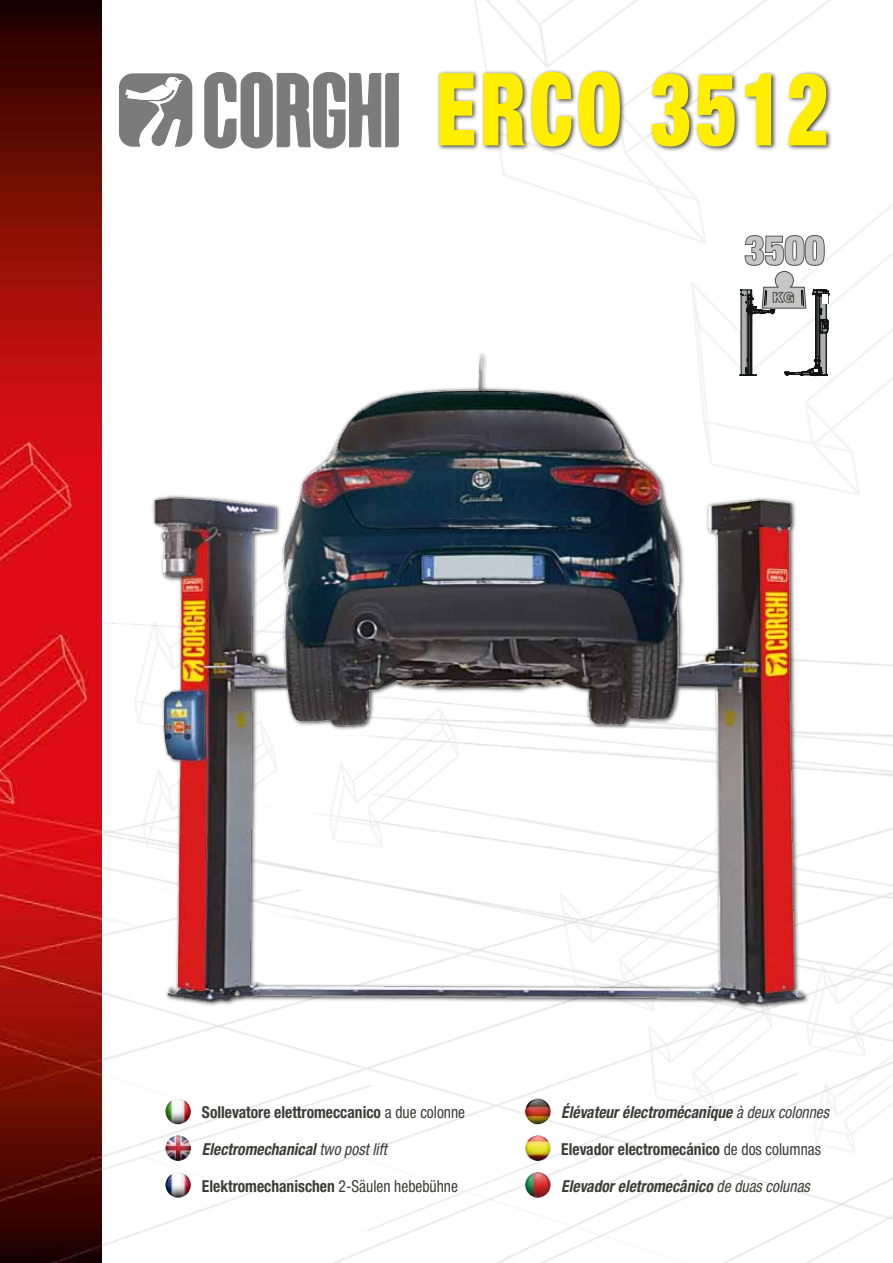
<style>
.page{position:relative;width:893px;height:1263px;background:#fff}
.page>*{position:absolute;margin:0;border:0;box-sizing:border-box;transform-origin:0 0}
.t1{font:900 condensed 100.95px "Helvetica Neue";letter-spacing:.045em;color:#fe0;scale:.8 1}
.t2{font:900 condensed 41.25px "Helvetica Neue LT Std";color:#c6c6c6;scale:.94 1}
.t3{font:700 condensed 16.5px "Helvetica Neue LT Std";color:#3c3c3b;scale:.94 1}
.t4{font:italic 700 condensed 16.5px "Helvetica Neue LT Std";color:#3c3c3b;scale:.94 1}
.s1{font-weight:400}
</style>
<div class="page">
<img style="left:0;top:0;width:893px;height:1263px">
<img style="left:154px;top:354px;width:655px;height:649px">
<svg style="left:205px;top:72px;width:193px;height:76px"></svg>
<svg style="left:119px;top:73px;width:73px;height:74px"></svg>
<div style="left:436px;top:69px;width:396px;height:83px;background:#000;opacity:.75"></div>
<img style="left:165px;top:1099px;width:26px;height:25px">
<img style="left:165px;top:1135px;width:27px;height:26px">
<img style="left:165px;top:1172px;width:26px;height:26px">
<img style="left:525px;top:1099px;width:26px;height:25px">
<img style="left:524px;top:1135px;width:27px;height:26px">
<img style="left:525px;top:1172px;width:26px;height:26px">
<svg style="left:739px;top:235px;width:91px;height:141px"></svg>
<h1 class="t1" style="left:436px;top:26px;width:493px">ERCO 3512</h1>
<h2 class="t2" style="left:744px;top:224px;width:87px">3500</h2>
<p class="t3" style="left:202px;top:1102px;width:281px">Sollevatore elettromeccanico <span class="s1">a due colonne</span></p>
<p class="t4" style="left:202px;top:1139px;width:202px">Electromechanical<span class="s1">two postlift</span></p>
<p class="t3" style="left:202px;top:1176px;width:274px">Elektromechanischen <span class="s1">2-Säulen hebebühne</span></p>
<p class="t4" style="left:561px;top:1102px;width:290px">Élévateurélectromécanique <span class="s1">à deuxcolonnes</span></p>
<p class="t3" style="left:561px;top:1139px;width:278px">Elevador electromecánico <span class="s1">de dos columnas</span></p>
<p class="t4" style="left:561px;top:1176px;width:270px">Elevadoreletromecânico <span class="s1">de duascolunas</span></p>
</div>
